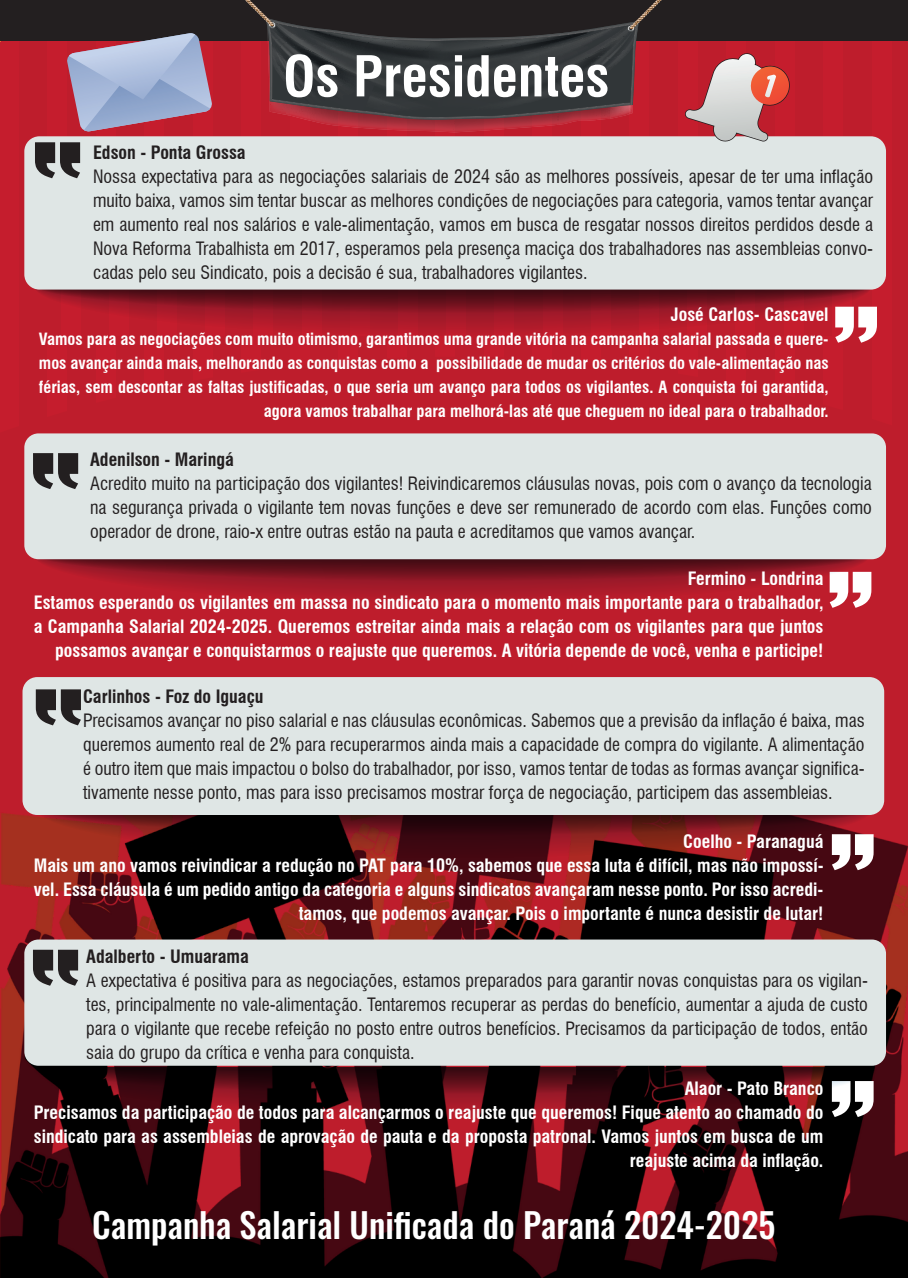
<style>
.page{position:relative;width:908px;height:1278px;background:#fff}
.page>*{position:absolute;margin:0;border:0;box-sizing:border-box;transform-origin:0 0}
.t1{font:700 condensed 54.75px "Swiss 721 BT";color:#fff}
.t2{font:500 34.35px "Oswald";color:#fff}
.t3{font:condensed 18px/24px "Swiss 721 BT";color:#231f20;text-align:justify}
.t4{font:700 condensed 18px/24px "Swiss 721 BT";color:#fff;text-align:right}
.t5{font:700 condensed 18px "Swiss 721 BT";color:#231f20}
.t6{font:700 condensed 16.5px/24px "Swiss 721 BT";color:#fff;text-align:right}
</style>
<div class="page">
<div style="left:0;top:0;width:908px;height:1272px;background:#be1d2c"></div>
<img style="left:0;top:719px;width:908px;height:559px">
<svg style="left:33px;top:558px;width:838px;height:50px"></svg>
<svg style="left:37px;top:1067px;width:837px;height:50px;background:#2f0c11"></svg>
<svg style="left:36px;top:814px;width:838px;height:56px;background:#4e1416"></svg>
<svg style="left:0;top:40px;width:43px;height:2px"></svg>
<div style="left:24px;top:136px;width:862px;height:154px;background:#dfe6e5;border-radius:15px"></div>
<svg style="left:35px;top:142px;width:45px;height:36px"></svg>
<div style="left:24px;top:433px;width:862px;height:126px;background:#dfe6e5;border-radius:14px"></div>
<svg style="left:33px;top:453px;width:45px;height:36px"></svg>
<div style="left:23px;top:677px;width:861px;height:138px;background:#dfe6e5;border-radius:15px"></div>
<svg style="left:36px;top:689px;width:45px;height:36px"></svg>
<div style="left:24px;top:939px;width:862px;height:127px;background:#dfe6e5;border-radius:14px"></div>
<svg style="left:33px;top:950px;width:45px;height:36px"></svg>
<div style="left:0;top:0;width:908px;height:40px;background:#231f20"></div>
<svg style="left:245px;top:0;width:417px;height:132px"></svg>
<svg style="left:684px;top:53px;width:107px;height:89px"></svg>
<svg style="left:66px;top:33px;width:147px;height:99px"></svg>
<svg style="left:34px;top:288px;width:843px;height:55px"></svg>
<h1 class="t1" style="left:283px;top:44px;width:328px">Os Presidentes</h1>
<p class="t5" style="left:93px;top:142px;width:154px">Edson - Ponta Grossa</p>
<p class="t3" style="left:93px;top:165px;width:781px">Nossa expectativa para as negociações salariais de 2024 são as melhores possíveis, apesar de ter uma inflação muito baixa, vamos sim tentar buscar as melhores condições de negociações para categoria, vamos tentar avançar em aumento real nos salários e vale-alimentação, vamos em busca de resgatar nossos direitos perdidos desde a Nova Reforma Trabalhista em 2017, esperamos pela presença maciça dos trabalhadores nas assembleias convo&shy;cadas pelo seu Sindicato, pois a decisão é sua, trabalhadores vigilantes.</p>
<p class="t4" style="left:671px;top:302px;width:159px">José Carlos- Cascavel</p>
<p class="t6" style="left:39px;top:327px;width:791px">Vamos para as negociações com muito otimismo, garantimos uma grande vitória na campanha salarial passada e quere&shy;mos avançar ainda mais, melhorando as conquistas como a possibilidade de mudar os critérios do vale-alimentação nas férias, sem descontar as faltas justificadas, o que seria um avanço para todos os vigilantes. A conquista foi garantida, agora vamos trabalhar para melhorá-las até que cheguem no ideal para o trabalhador.</p>
<p class="t5" style="left:90px;top:449px;width:145px">Adenilson - Maringá</p>
<p class="t3" style="left:90px;top:472px;width:783px">Acredito muito na participação dos vigilantes! Reivindicaremos cláusulas novas, pois com o avanço da tecnologia na segurança privada o vigilante tem novas funções e deve ser remunerado de acordo com elas. Funções como operador de drone, raio-x entre outras estão na pauta e acreditamos que vamos avançar.</p>
<p class="t4" style="left:34px;top:566px;width:791px">Fermino - Londrina<br>Estamos esperando os vigilantes em massa no sindicato para o momento mais importante para o trabalhador, a Campanha Salarial 2024-2025. Queremos estreitar ainda mais a relação com os vigilantes para que juntos possamos avançar e conquistarmos o reajuste que queremos. A vitória depende de você, venha e participe!</p>
<p class="t5" style="left:83px;top:685px;width:182px">Carlinhos - Foz do Iguaçu</p>
<p class="t3" style="left:83px;top:708px;width:783px">Precisamos avançar no piso salarial e nas cláusulas econômicas. Sabemos que a previsão da inflação é baixa, mas queremos aumento real de 2% para recuperarmos ainda mais a capacidade de compra do vigilante. A alimentação é outro item que mais impactou o bolso do trabalhador, por isso, vamos tentar de todas as formas avançar significa&shy;tivamente nesse ponto, mas para isso precisamos mostrar força de negociação, participem das assembleias.</p>
<p class="t4" style="left:34px;top:829px;width:791px">Coelho - Paranaguá<br>Mais um ano vamos reivindicar a redução no PAT para 10%, sabemos que essa luta é difícil, mas não impossí&shy;vel. Essa cláusula é um pedido antigo da categoria e alguns sindicatos avançaram nesse ponto. Por isso acredi&shy;tamos, que podemos avançar. Pois o importante é nunca desistir de lutar!</p>
<p class="t5" style="left:86px;top:945px;width:164px">Adalberto - Umuarama</p>
<p class="t3" style="left:86px;top:968px;width:783px">A expectativa é positiva para as negociações, estamos preparados para garantir novas conquistas para os vigilan&shy;tes, principalmente no vale-alimentação. Tentaremos recuperar as perdas do benefício, aumentar a ajuda de custo para o vigilante que recebe refeição no posto entre outros benefícios. Precisamos da participação de todos, então saia do grupo da crítica e venha para conquista.</p>
<p class="t4" style="left:34px;top:1076px;width:791px">Alaor - Pato Branco<br>Precisamos da participação de todos para alcançarmos o reajuste que queremos! Fique atento ao chamado do sindicato para as assembleias de aprovação de pauta e da proposta patronal. Vamos juntos em busca de um reajuste acima da inflação.</p>
<h2 class="t2" style="left:92px;top:1207px;width:684px">Campanha Salarial Unificada do Paraná 2024-2025</h2>
</div>
